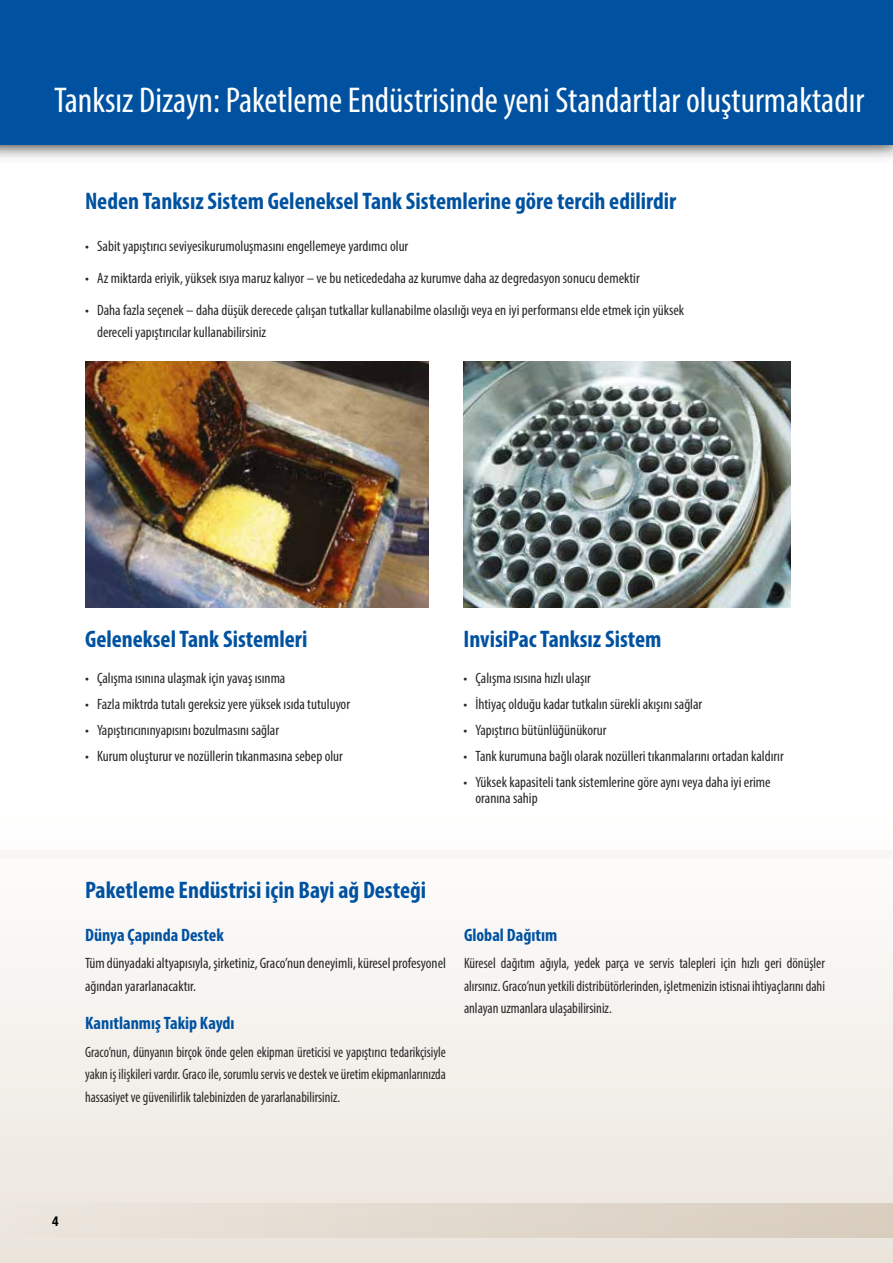
<style>
.page{position:relative;width:893px;height:1263px;background:#fff}
.page>*{position:absolute;margin:0;border:0;box-sizing:border-box;transform-origin:0 0}
.t1{font:condensed 36px "Myriad Pro";color:#fff}
.t2{font:700 condensed 24px "Myriad Pro";color:#0052a0}
.t3{font:700 condensed 18px "Myriad Pro";color:#0052a0}
.t4{font:condensed 15px/22.5px "Myriad Pro";color:#282827}
.t5{font:condensed 15px/22.5px "Myriad Pro";color:#282827;text-align:justify;scale:.93 1}
.t6{font:condensed 15px/22.5px "Myriad Pro";color:#282827;text-align:justify;scale:.95 1}
.t7{font:700 condensed 13.5px "Helvetica Neue LT Std";color:#000}
</style>
<div class="page">
<svg style="left:0;top:950px;width:893px;height:313px"></svg>
<div style="left:0;top:0;width:893px;height:145px;background:#0052a0"></div>
<div style="left:0;top:850px;width:893px;height:9px;background:#f8f6f4"></div>
<div style="left:0;top:1203px;width:893px;height:35px;background:linear-gradient(to right,#ece6de,#d8cdbe)"></div>
<img style="left:85px;top:361px;width:343px;height:246px">
<img style="left:463px;top:362px;width:328px;height:245px">
<h1 class="t1" style="left:54px;top:78px;width:812px">Tanksız Dizayn: Paketleme Endüstrisinde yeni Standartlar oluşturmaktadır</h1>
<h2 class="t2" style="left:85px;top:186px;width:593px">Neden Tanksız Sistem Geleneksel Tank Sistemlerine göre tercih edilirdir</h2>
<p class="t4" style="left:85px;top:234px;width:325px">• Sabit yapıştırıcı seviyesikurumoluşmasını engellemeye yardımcı olur</p>
<p class="t4" style="left:85px;top:266px;width:556px">• Az miktarda eriyik, yüksek ısıya maruz kalıyor – ve bu neticededaha az kurumve daha az degredasyon sonucu demektir</p>
<p class="t4" style="left:97px;top:298px;width:589px;text-indent:-12px">• Daha fazla seçenek – daha düşük derecede çalışan tutkallar kullanabilme olasılığı veya en iyi performansı elde etmek için yüksek dereceli yapıştırıcılar kullanabilirsiniz</p>
<h2 class="t2" style="left:85px;top:624px;width:224px">Geleneksel Tank Sistemleri</h2>
<p class="t4" style="left:85px;top:666px;width:202px">• Çalışma ısınına ulaşmak için yavaş ısınma</p>
<p class="t4" style="left:85px;top:692px;width:267px">• Fazla miktrda tutalı gereksiz yere yüksek ısıda tutuluyor</p>
<p class="t4" style="left:85px;top:718px;width:196px">• Yapıştırıcınınyapısını bozulmasını sağlar</p>
<p class="t4" style="left:85px;top:744px;width:259px">• Kurum oluşturur ve nozüllerin tıkanmasına sebep olur</p>
<h2 class="t2" style="left:463px;top:624px;width:200px">InvisiPac Tanksız Sistem</h2>
<p class="t4" style="left:463px;top:666px;width:129px">• Çalışma ısısına hızlı ulaşır</p>
<p class="t4" style="left:463px;top:692px;width:240px">• İhtiyaç olduğu kadar tutkalın sürekli akışını sağlar</p>
<p class="t4" style="left:463px;top:718px;width:144px">• Yapıştırıcı bütünlüğünükorur</p>
<p class="t4" style="left:463px;top:744px;width:322px">• Tank kurumuna bağlı olarak nozülleri tıkanmalarını ortadan kaldırır</p>
<p class="t4" style="left:475px;top:773px;width:297px;line-height:16.5px;text-indent:-12px">• Yüksek kapasiteli tank sistemlerine göre aynı veya daha iyi erime oranına sahip</p>
<h2 class="t2" style="left:85px;top:875px;width:343px">Paketleme Endüstrisi için Bayi ağ Desteği</h2>
<p class="t3" style="left:85px;top:923px;width:140px">Dünya Çapında Destek</p>
<p class="t4" style="left:85px;top:952px;width:362px">Tüm dünyadaki altyapısıyla, şirketiniz, Graco’nun deneyimli, küresel profesyonel ağından yararlanacaktır.</p>
<p class="t3" style="left:85px;top:1011px;width:151px">Kanıtlanmış Takip Kaydı</p>
<p class="t5" style="left:85px;top:1040px;width:390px">Graco’nun, dünyanın birçok önde gelen ekipman üreticisi ve yapıştırıcı tedarikçisiyle yakın iş ilişkileri vardır. Graco ile, sorumlu servis ve destek ve üretim ekipmanlarınızda hassasiyet ve güvenilirlik talebinizden de yararlanabilirsiniz.</p>
<p class="t3" style="left:464px;top:923px;width:95px">Global Dağıtım</p>
<p class="t6" style="left:464px;top:952px;width:381px">Küresel dağıtım ağıyla, yedek parça ve servis talepleri için hızlı geri dönüşler alırsınız. Graco’nun yetkili distribütörlerinden, işletmenizin istisnai ihtiyaçlarını dahi anlayan uzmanlara ulaşabilirsiniz.</p>
<p class="t7" style="left:52px;top:1213px;width:8px">4</p>
</div>
